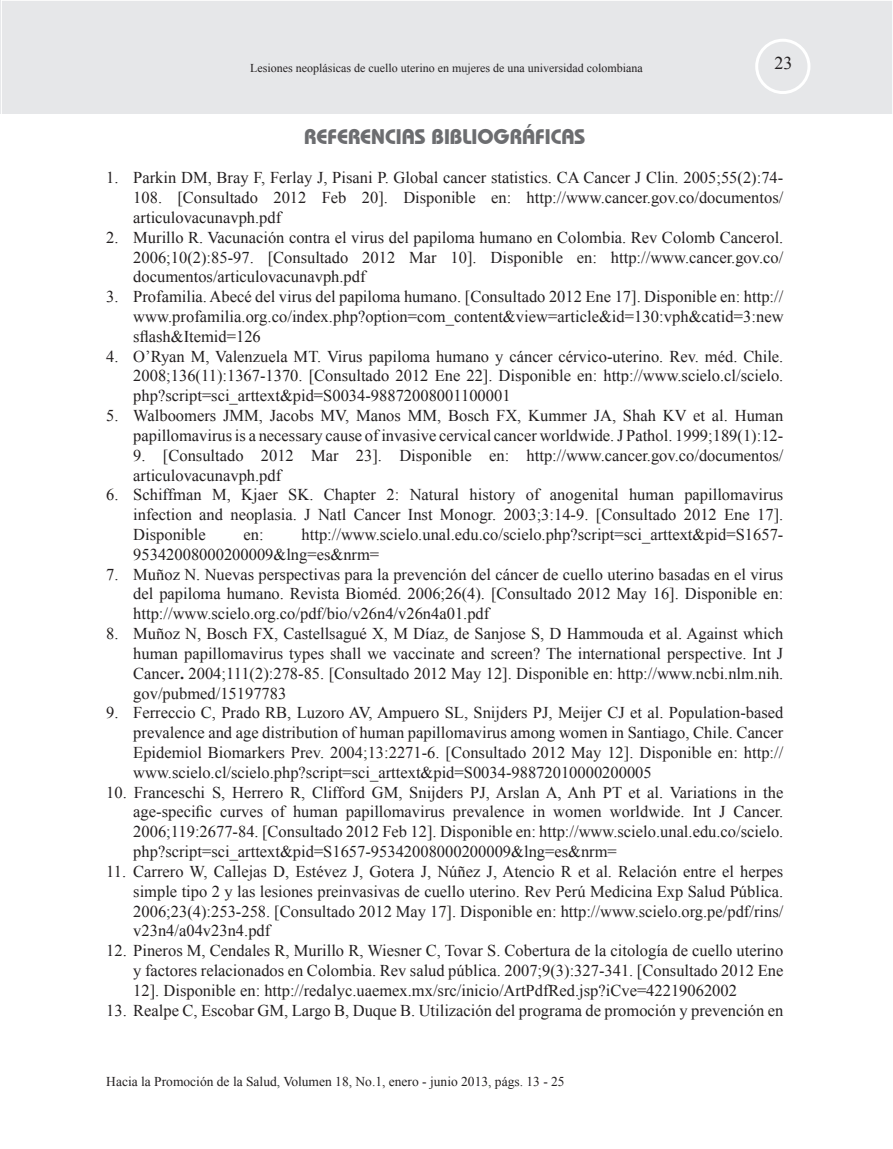
<style>
.page{position:relative;width:893px;height:1149px;background:#fff}
.page>*{position:absolute;margin:0;border:0;box-sizing:border-box;transform-origin:0 0}
.t1{font:700 21px "Bauhaus IT Cby BT";color:#6c6d70}
.t2{font:18px "Times New Roman";color:#231f20}
.t3{font:16.5px/19.8px "Times New Roman";color:#231f20;text-align:justify}
.t4{font:13.5px "Times New Roman";color:#231f20}
.t5{font:12px "Times New Roman";color:#231f20}
.s1{font-weight:700}
</style>
<div class="page">
<div style="left:0;top:0;width:893px;height:114px;background:#e6e7e9"></div>
<div style="left:755px;top:39px;width:55px;height:55px;border:3px solid #fff;border-radius:50%"></div>
<p class="t5" style="left:250px;top:60px;width:394px">Lesiones neoplásicas de cuello uterino en mujeres de una universidad colombiana</p>
<p class="t2" style="left:774px;top:51px;width:19px">23</p>
<p class="t1" style="left:304px;top:123px;width:283px">REFERENCIAS BIBLIOGRÁFICAS</p>
<p class="t3" style="left:133px;top:167px;width:652px;text-indent:-27px">1. Parkin DM, Bray F, Ferlay J, Pisani P. Global cancer statistics. CA Cancer J Clin. 2005;55(2):74- 108. [Consultado 2012 Feb 20]. Disponible en: http://www.cancer.gov.co/documentos/ articulovacunavph.pdf</p>
<p class="t3" style="left:133px;top:227px;width:652px;text-indent:-27px">2. Murillo R. Vacunación contra el virus del papiloma humano en Colombia. Rev Colomb Cancerol.<br>2006;10(2):85-97. [Consultado 2012 Mar 10]. Disponible en: http://www.cancer.gov.co/ documentos/articulovacunavph.pdf</p>
<p class="t3" style="left:133px;top:286px;width:652px;text-indent:-27px">3. Profamilia. Abecé del virus del papiloma humano. [Consultado 2012 Ene 17]. Disponible en: http:// www.profamilia.org.co/index.php?option=com_content&amp;view=article&amp;id=130:vph&amp;catid=3:new sflash&amp;Itemid=126</p>
<p class="t3" style="left:133px;top:346px;width:652px;text-indent:-27px">4. O’Ryan M, Valenzuela MT. Virus papiloma humano y cáncer cérvico-uterino. Rev. méd. Chile.<br>2008;136(11):1367-1370. [Consultado 2012 Ene 22]. Disponible en: http://www.scielo.cl/scielo. php?script=sci_arttext&amp;pid=S0034-98872008001100001</p>
<p class="t3" style="left:106px;top:405px;width:679px;text-align:right">5. Walboomers JMM, Jacobs MV, Manos MM, Bosch FX, Kummer JA, Shah KV et al. Human papillomavirus is a necessary cause of invasive cervical cancer worldwide. J Pathol. 1999;189(1):12-</p>
<p class="t3" style="left:133px;top:445px;width:652px">9. [Consultado 2012 Mar 23]. Disponible en: http://www.cancer.gov.co/documentos/ articulovacunavph.pdf</p>
<p class="t3" style="left:133px;top:484px;width:652px;text-indent:-27px">6. Schiffman M, Kjaer SK. Chapter 2: Natural history of anogenital human papillomavirus infection and neoplasia. J Natl Cancer Inst Monogr. 2003;3:14-9. [Consultado 2012 Ene 17].<br>Disponible</p>
<p class="t3" style="left:133px;top:524px;width:652px;text-indent:168px">http://www.scielo.unal.edu.co/scielo.php?script=sci_arttext&amp;pid=S1657-<br>95342008000200009&amp;lng=es&amp;nrm=</p>
<p class="t3" style="left:133px;top:563px;width:652px;text-indent:-27px">7. Muñoz N. Nuevas perspectivas para la prevención del cáncer de cuello uterino basadas en el virus del papiloma humano. Revista Bioméd. 2006;26(4). [Consultado 2012 May 16]. Disponible en: http://www.scielo.org.co/pdf/bio/v26n4/v26n4a01.pdf</p>
<p class="t3" style="left:133px;top:623px;width:652px;text-indent:-27px">8. Muñoz N, Bosch FX, Castellsagué X, M Díaz, de Sanjose S, D Hammouda et al. Against which human papillomavirus types shall we vaccinate and screen? The international perspective. Int J Cancer<span class="s1">.</span> 2004;111(2):278-85. [Consultado 2012 May 12]. Disponible en: http://www.ncbi.nlm.nih. gov/pubmed/15197783</p>
<p class="t3" style="left:133px;top:702px;width:652px;text-indent:-27px">9. Ferreccio C, Prado RB, Luzoro AV, Ampuero SL, Snijders PJ, Meijer CJ et al. Population-based prevalence and age distribution of human papillomavirus among women in Santiago, Chile. Cancer Epidemiol Biomarkers Prev. 2004;13:2271-6. [Consultado 2012 May 12]. Disponible en: http:// www.scielo.cl/scielo.php?script=sci_arttext&amp;pid=S0034-98872010000200005</p>
<p class="t3" style="left:133px;top:781px;width:652px;text-indent:-27px">10. Franceschi S, Herrero R, Clifford GM, Snijders PJ, Arslan A, Anh PT et al. Variations in the age-specific curves of human papillomavirus prevalence in women worldwide. Int J Cancer.<br>2006;119:2677-84. [Consultado 2012 Feb 12]. Disponible en: http://www.scielo.unal.edu.co/scielo. php?script=sci_arttext&amp;pid=S1657-95342008000200009&amp;lng=es&amp;nrm=</p>
<p class="t3" style="left:133px;top:860px;width:652px;text-indent:-27px">11. Carrero W, Callejas D, Estévez J, Gotera J, Núñez J, Atencio R et al. Relación entre el herpes simple tipo 2 y las lesiones preinvasivas de cuello uterino. Rev Perú Medicina Exp Salud Pública.<br>2006;23(4):253-258. [Consultado 2012 May 17]. Disponible en: http://www.scielo.org.pe/pdf/rins/ v23n4/a04v23n4.pdf</p>
<p class="t3" style="left:133px;top:940px;width:652px;text-indent:-27px">12. Pineros M, Cendales R, Murillo R, Wiesner C, Tovar S. Cobertura de la citología de cuello uterino y factores relacionados en Colombia. Rev salud pública. 2007;9(3):327-341. [Consultado 2012 Ene 12]. Disponible en: http://redalyc.uaemex.mx/src/inicio/ArtPdfRed.jsp?iCve=42219062002</p>
<p class="t3" style="left:106px;top:999px;width:679px">13. Realpe C, Escobar GM, Largo B, Duque B. Utilización del programa de promoción y prevención en</p>
<p class="t3" style="left:244px;top:524px;width:22px">en:</p>
<p class="t4" style="left:106px;top:1072px;width:460px">Hacia la Promoción de la Salud, Volumen 18, No.1, enero - junio 2013, págs. 13 - 25</p>
</div>
